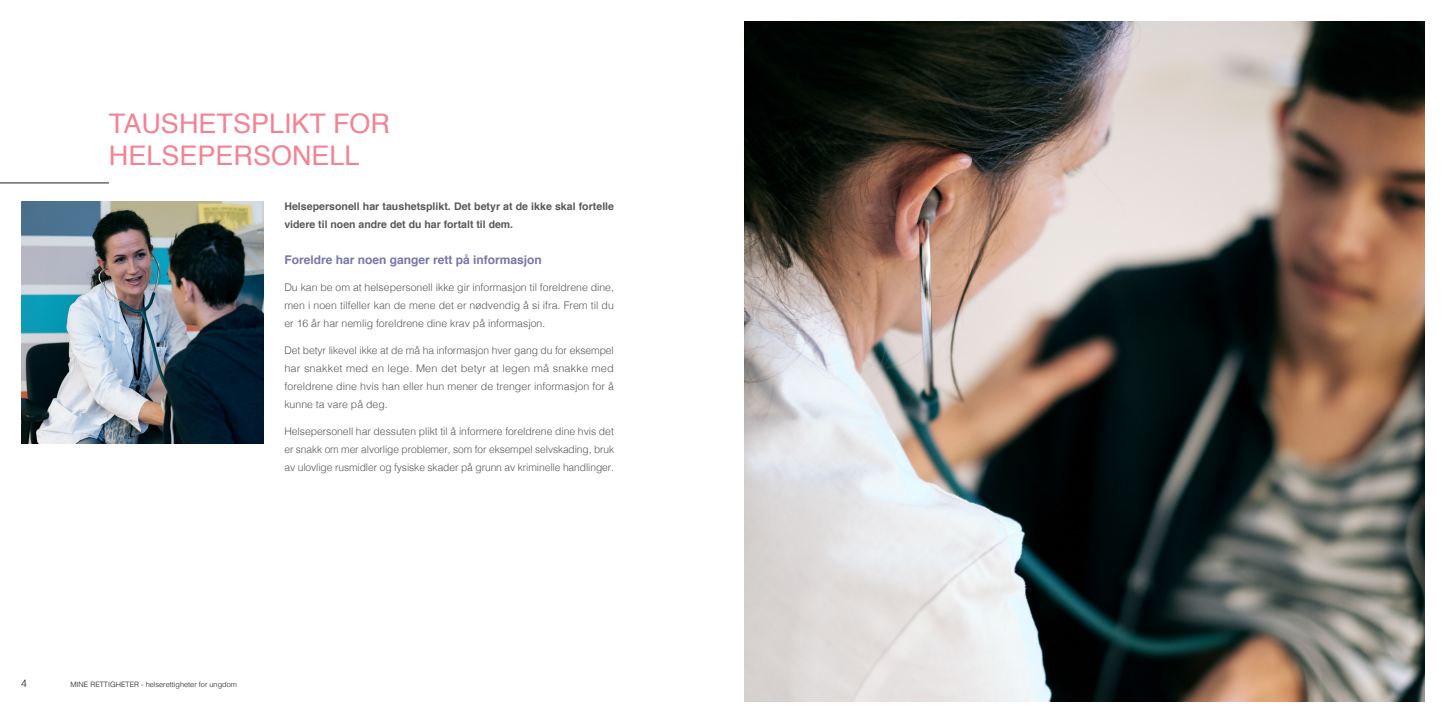
<style>
.page{position:relative;width:1446px;height:723px;background:#fff}
.page>*{position:absolute;margin:0;border:0;box-sizing:border-box;transform-origin:0 0}
.t1{font:27px/32.4px "Helvetica";color:#f38394}
.Mengdetekst{font:700 12px "Helvetica";color:#7677aa}
.Mengdetekst-2{font:300 10.5px/18px "Helvetica";color:#57585a;text-align:justify}
.Mengdetekst-3{font:700 10.5px/18px "Helvetica";color:#57585a}
.Mengdetekst-4{font:300 10.5px "Helvetica";color:#231f20}
.t2{font:300 7.35px "Helvetica";color:#231f20}
</style>
<div class="page">
<hr style="left:0;top:183px;width:109px;height:1px;background:#231f20">
<img style="left:21px;top:201px;width:242px;height:242px">
<img style="left:744px;top:21px;width:680px;height:681px">
<p class="t1" style="left:109px;top:108px;width:283px">TAUSHETSPLIKT FOR<br>HELSEPERSONELL</p>
<p class="Mengdetekst-3" style="left:284px;top:198px;width:331px">Helsepersonell har taushetsplikt. Det betyr at de ikke skal fortelle videre til noen andre det du har fortalt til dem.</p>
<p class="Mengdetekst" style="left:284px;top:250px;width:259px">Foreldre har noen ganger rett på informasjon</p>
<p class="Mengdetekst-2" style="left:284px;top:278px;width:331px">Du kan be om at helsepersonell ikke gir informasjon til foreldrene dine, men i noen tilfeller kan de mene det er nødvendig å si ifra. Frem til du er 16 år har nemlig foreldrene dine krav på informasjon.</p>
<p class="Mengdetekst-2" style="left:284px;top:341px;width:331px">Det betyr likevel ikke at de må ha informasjon hver gang du for eksempel har snakket med en lege. Men det betyr at legen må snakke med foreldrene dine hvis han eller hun mener de trenger informasjon for å kunne ta vare på deg.</p>
<p class="Mengdetekst-2" style="left:284px;top:422px;width:331px">Helsepersonell har dessuten plikt til å informere foreldrene dine hvis det er snakk om mer alvorlige problemer, som for eksempel selvskading, bruk av ulovlige rusmidler og fysiske skader på grunn av kriminelle handlinger.</p>
<p class="Mengdetekst-4" style="left:21px;top:675px;width:7px">4</p>
<p class="t2" style="left:70px;top:678px;width:168px">MINE RETTIGHETER - helserettigheter for ungdom</p>
</div>
